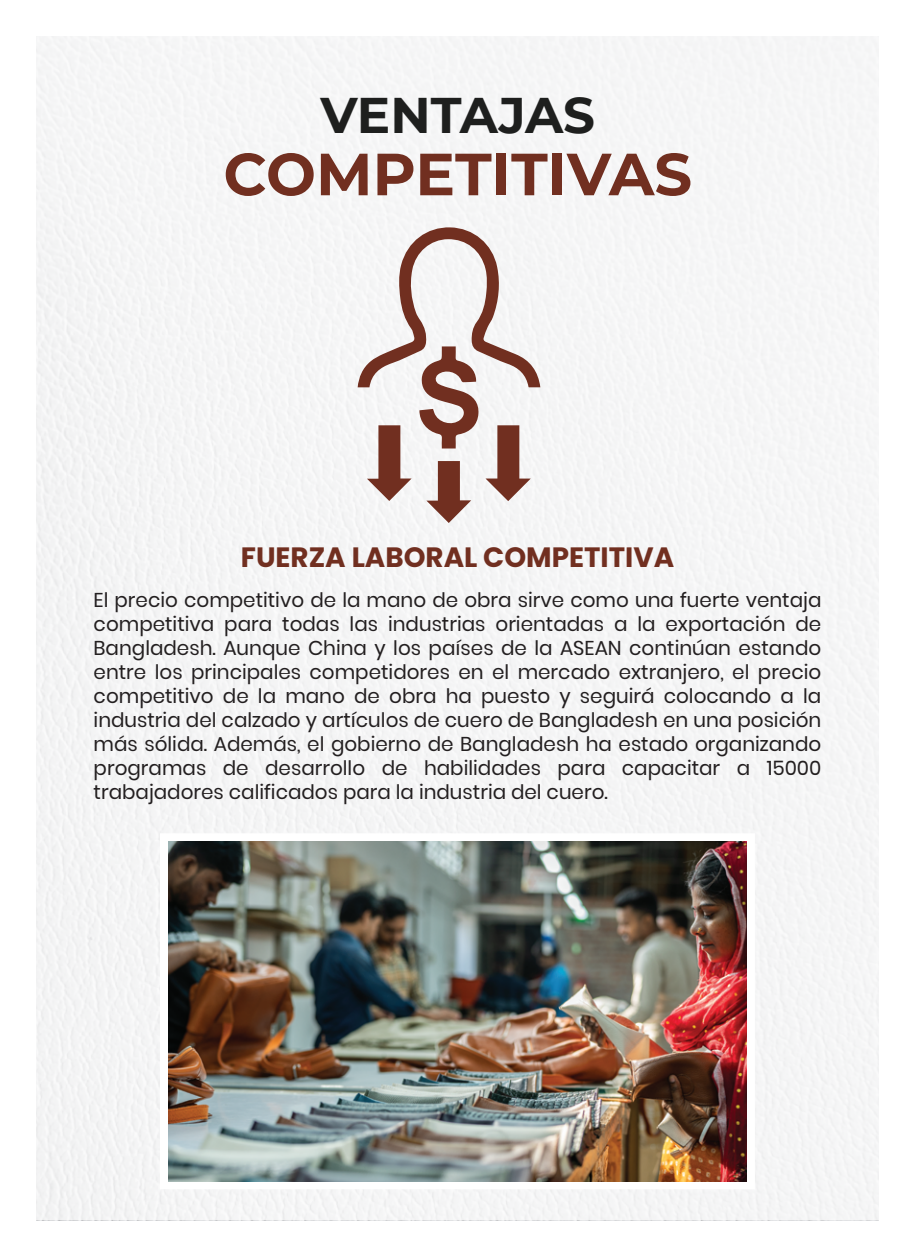
<style>
.page{position:relative;width:915px;height:1257px;background:#fff}
.page>*{position:absolute;margin:0;border:0;box-sizing:border-box;transform-origin:0 0}
.t1{font:700 59.4px "Montserrat";color:#712f20}
.t2{font:700 50px "Montserrat";color:#1e1f1e}
.t3{font:700 28px "Poppins";color:#712f20}
.t4{font:20px/24px "Poppins";color:#231f20;text-align:justify}
</style>
<div class="page">
<div style="left:36px;top:37px;width:842px;height:1183px;background:#f5f5f6"></div>
<svg style="left:357px;top:227px;width:183px;height:296px"></svg>
<img style="left:168px;top:841px;width:578px;height:340px">
<h2 class="t2" style="left:320px;top:79px;width:276px">VENTAJAS</h2>
<h1 class="t1" style="left:223px;top:131px;width:470px">COMPETITIVAS</h1>
<h3 class="t3" style="left:241px;top:541px;width:435px">FUERZA LABORAL COMPETITIVA</h3>
<p class="t4" style="left:94px;top:588px;width:729px">El precio competitivo de la mano de obra sirve como una fuerte ventaja competitiva para todas las industrias orientadas a la exportación de Bangladesh. Aunque China y los países de la ASEAN continúan estando entre los principales competidores en el mercado extranjero, el precio competitivo de la mano de obra ha puesto y seguirá colocando a la industria del calzado y artículos de cuero de Bangladesh en una posición más sólida. Además, el gobierno de Bangladesh ha estado organizando programas de desarrollo de habilidades para capacitar a 15000 trabajadores calificados para la industria del cuero.</p>
</div>
